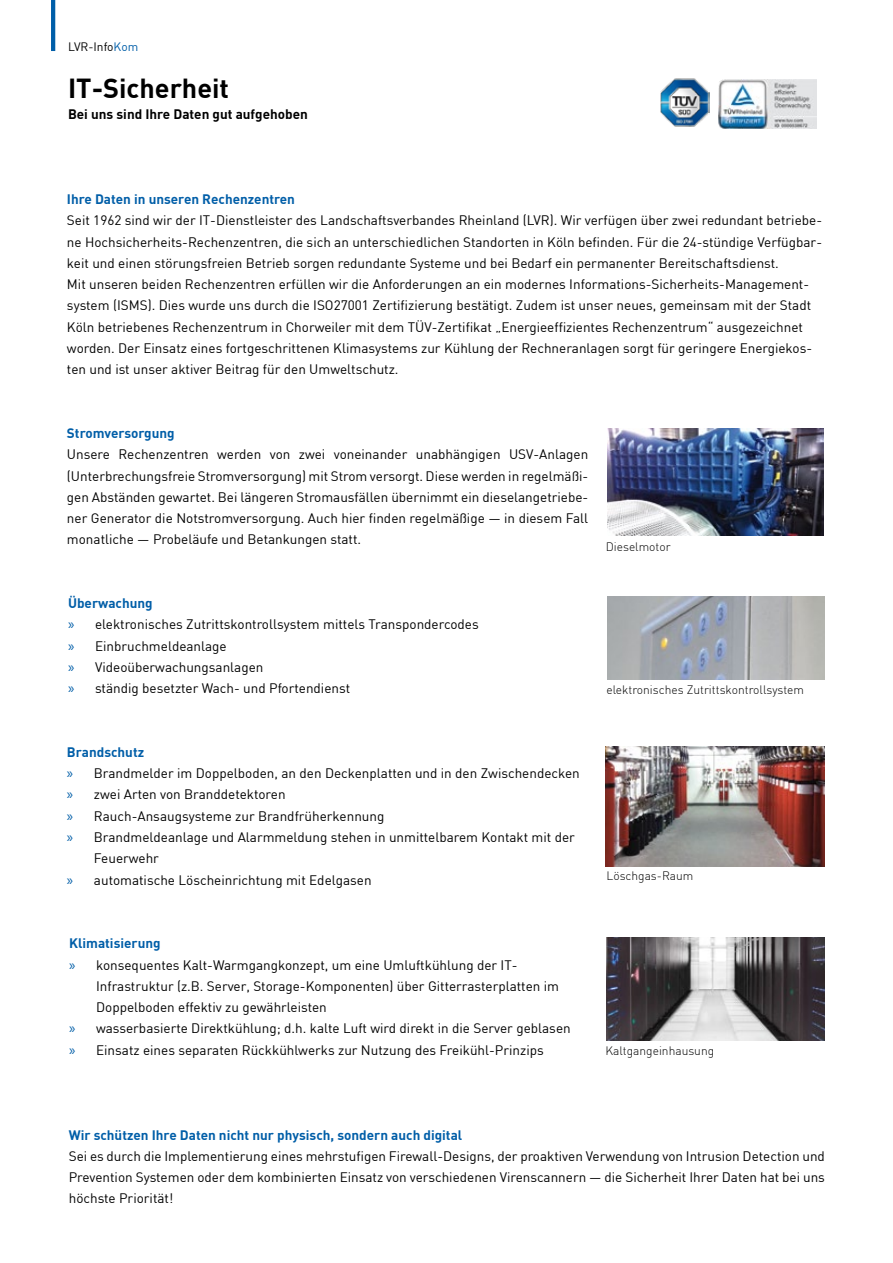
<style>
.page{position:relative;width:893px;height:1263px;background:#fff}
.page>*{position:absolute;margin:0;border:0;box-sizing:border-box;transform-origin:0 0}
.t1{font:700 27px "DIN";color:#000}
.t2{font:13.5px/21.3px "DIN";color:#000}
.t3{font:700 13.5px "DIN";color:#005ea8}
.t4{font:700 13.5px "DIN";color:#000}
.t5{font:300 12px "DIN";color:#000}
.t6{font:12px "DIN";color:#000}
.s1{color:#005ea8}
.s2{font-weight:700;color:#005ea8}
.s3{font-family:"Myriad Pro";font-size:15px;color:#005ea8}
</style>
<div class="page">
<hr style="left:51px;top:0;width:4px;height:51px;background:#005ea8">
<img style="left:607px;top:429px;width:217px;height:106px">
<img style="left:608px;top:596px;width:216px;height:83px">
<img style="left:606px;top:747px;width:219px;height:120px">
<img style="left:606px;top:937px;width:219px;height:103px">
<img style="left:661px;top:78px;width:49px;height:49px">
<img style="left:719px;top:79px;width:98px;height:49px">
<p class="t6" style="left:68px;top:39px;width:72px">LVR-Info<span class="s1">Kom</span></p>
<h1 class="t1" style="left:68px;top:70px;width:163px">IT-Sicherheit</h1>
<p class="t4" style="left:68px;top:105px;width:241px">Bei uns sind I hre Daten gut aufgehoben</p>
<p class="t3" style="left:67px;top:190px;width:230px">I hre Daten in unseren Rechenzentren</p>
<p class="t2" style="left:67px;top:210px;width:757px">Seit 1962 sind wir der IT-Dienstleister des Landschaftsverbandes Rheinland (LVR). Wir verfügen über zwei redundant betriebe&shy;ne Hochsicherheits-Rechenzentren, die sich an unterschiedlichen Standorten in Köln befinden. Für die 24-stündige Verfügbar&shy;keit und einen störungsfreien Betrieb sorgen redundante Systeme und bei Bedarf ein permanenter Bereitschaftsdienst.<br>Mit unseren beiden Rechenzentren erfüllen wir die Anforderungen an ein modernes Informations-Sicherheits-Management&shy;system (ISMS). Dies wurde uns durch die ISO27001 Zertifizierung bestätigt. Zudem ist unser neues, gemeinsam mit der Stadt Köln betriebenes Rechenzentrum in Chorweiler mit dem TÜV-Zertifikat „Energieeffizientes Rechenzentrum“ ausgezeichnet worden. Der Einsatz eines fortgeschrittenen Klimasystems zur Kühlung der Rechneranlagen sorgt für geringere Energiekos&shy;ten und ist unser aktiver Beitrag für den Umweltschutz.</p>
<p class="t3" style="left:67px;top:424px;width:109px">Stromversorgung</p>
<p class="t2" style="left:67px;top:443px;width:523px;text-align:justify">Unsere Rechenzentren werden von zwei voneinander unabhängigen USV-Anlagen (Unterbrechungsfreie Stromversorgung) mit Strom versorgt. Diese werden in regelmäßi&shy;gen Abständen gewartet. Bei längeren Stromausfällen übernimmt ein dieselangetriebe&shy;ner Generator die Notstromversorgung. Auch hier finden regelmäßige — in diesem Fall monatliche — Probeläufe und Betankungen statt.</p>
<p class="t2" style="left:68px;top:592px;width:412px"><span class="s2">Überwachung<br></span><span class="s3">»</span> elektronisches Zutrittskontrollsystem mittels Transpondercodes <span class="s3">»</span> Einbruchmeldeanlage<br><span class="s3">»</span> Videoüberwachungsanlagen<br><span class="s3">»</span> ständig besetzter Wach- und Pfortendienst</p>
<p class="t5" style="left:606px;top:539px;width:66px">Dieselmotor</p>
<p class="t5" style="left:606px;top:682px;width:199px">elektronisches Zutrittskontrollsystem</p>
<p class="t3" style="left:67px;top:743px;width:79px">Brandschutz</p>
<p class="t2" style="left:67px;top:762px;width:514px"><span class="s3">»</span> Brandmelder im Doppelboden, an den Deckenplatten und in den Zwischendecken</p>
<p class="t2" style="left:67px;top:784px;width:220px"><span class="s3">»</span> zwei Arten von Branddetektoren</p>
<p class="t2" style="left:67px;top:805px;width:319px"><span class="s3">»</span> Rauch-Ansaugsysteme zur Brandfrüherkennung</p>
<p class="t2" style="left:67px;top:826px;width:509px"><span class="s3">»</span> Brandmeldeanlage und Alarmmeldung stehen in unmittelbarem Kontakt mit der</p>
<p class="t2" style="left:94px;top:847px;width:67px">Feuerwehr</p>
<p class="t2" style="left:67px;top:869px;width:306px"><span class="s3">»</span> automatische Löscheinrichtung mit Edelgasen</p>
<p class="t5" style="left:606px;top:868px;width:88px">Löschgas-Raum</p>
<p class="t3" style="left:69px;top:934px;width:93px">Klimatisierung</p>
<p class="t2" style="left:69px;top:954px;width:450px"><span class="s3">»</span> konsequentes Kalt-Warmgangkonzept, um eine Umluftkühlung der IT-</p>
<p class="t2" style="left:96px;top:975px;width:464px">Infrastruktur (z.B. Server, Storage-Komponenten) über Gitterrasterplatten im</p>
<p class="t2" style="left:96px;top:996px;width:232px">Doppelboden effektiv zu gewährleisten</p>
<p class="t2" style="left:69px;top:1017px;width:503px"><span class="s3">»</span> wasserbasierte Direktkühlung; d.h. kalte Luft wird direkt in die Server geblasen</p>
<p class="t2" style="left:69px;top:1039px;width:476px"><span class="s3">»</span> Einsatz eines separaten Rückkühlwerks zur Nutzung des Freikühl-Prinzips</p>
<p class="t5" style="left:605px;top:1043px;width:110px">Kaltgangeinhausung</p>
<p class="t3" style="left:69px;top:1126px;width:395px">Wir schützen I hre Daten nicht nur physisch, sondern auch digital</p>
<p class="t2" style="left:69px;top:1145px;width:758px;text-align:justify">Sei es durch die Implementierung eines mehrstufigen Firewall-Designs, der proaktiven Verwendung von Intrusion Detection und Prevention Systemen oder dem kombinierten Einsatz von verschiedenen Virenscannern — die Sicherheit Ihrer Daten hat bei uns höchste Priorität!</p>
</div>
